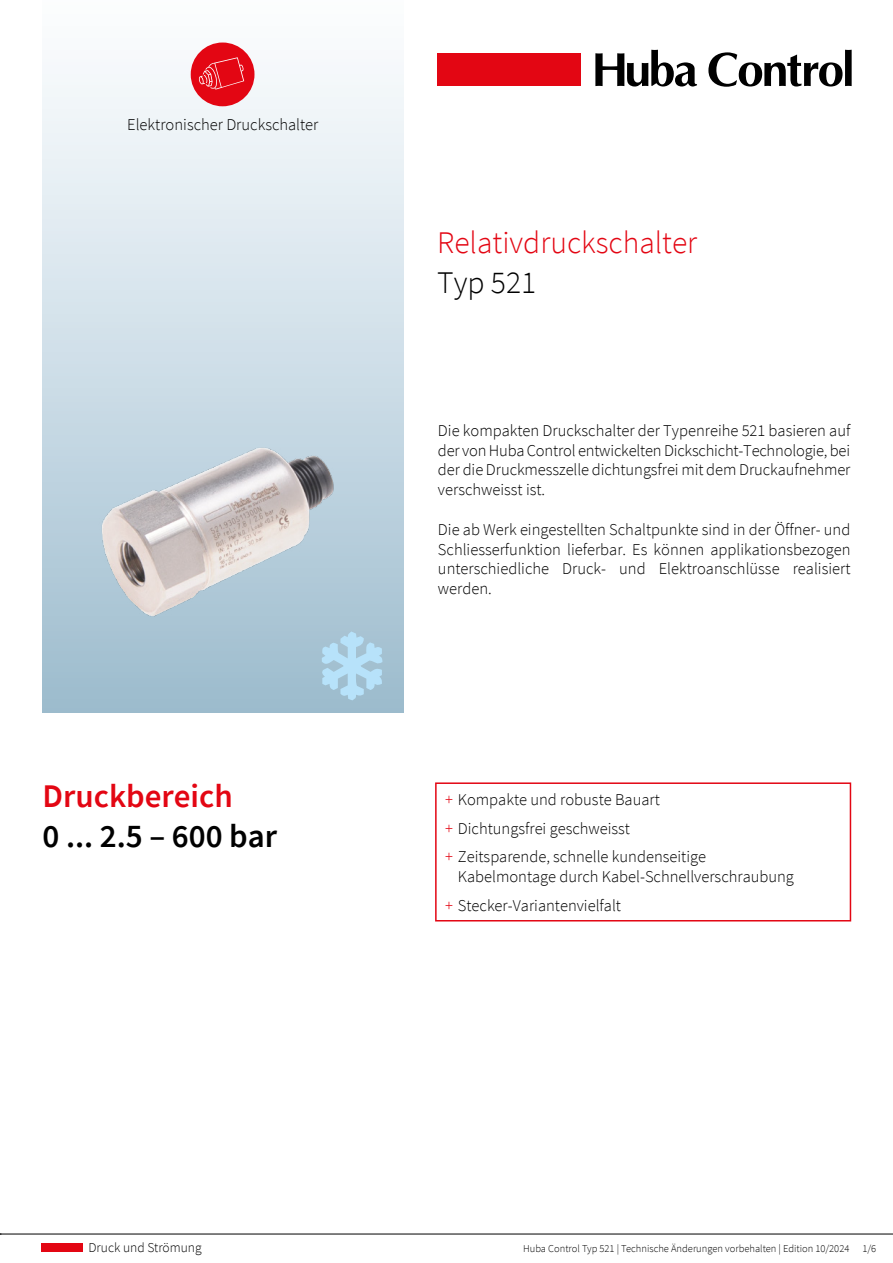
<style>
.page{position:relative;width:893px;height:1263px;background:#fff}
.page>*{position:absolute;margin:0;border:0;box-sizing:border-box;transform-origin:0 0}
.t1{font:600 33px "Source Sans Pro";color:#000}
.t2{font:600 33px "Source Sans Pro";color:#e30613}
.t3{font:300 31.5px "Source Sans Pro";color:#e30613}
.t4{font:300 31.5px "Source Sans Pro";color:#000}
.t5{font:300 16.5px/19.8px "Source Sans Pro";color:#000;text-align:justify}
.t6{font:300 13.5px "Source Sans Pro";color:#000}
.t7{font:300 10.5px "Source Sans Pro";color:#000}
.s1{color:#e30613}
</style>
<div class="page">
<hr style="left:0;top:1234px;width:893px;height:1px;background:#000">
<div style="left:41px;top:1243px;width:42px;height:9px;background:#e30613"></div>
<svg style="left:435px;top:782px;width:417px;height:140px"></svg>
<div style="left:438px;top:53px;width:143px;height:33px;background:#e30613"></div>
<svg style="left:595px;top:50px;width:102px;height:37px"></svg>
<svg style="left:708px;top:50px;width:144px;height:37px"></svg>
<div style="left:43px;top:0;width:360px;height:713px;background:#f0f5f8"></div>
<img style="left:43px;top:218px;width:360px;height:495px">
<div style="left:191px;top:43px;width:63px;height:63px;background:#e30613;border-radius:50%"></div>
<svg style="left:199px;top:57px;width:45px;height:32px"></svg>
<svg style="left:322px;top:631px;width:60px;height:69px;background:#add1e6"></svg>
<p class="t5" style="left:127px;top:115px;width:193px">Elektronischer Druckschalter</p>
<h1 class="t2" style="left:43px;top:774px;width:192px">Druckbereich</h1>
<h1 class="t1" style="left:43px;top:814px;width:236px">0 ... 2.5 – 600 bar</h1>
<h2 class="t3" style="left:437px;top:223px;width:262px">Relativdruckschalter</h2>
<h2 class="t4" style="left:437px;top:263px;width:100px">Typ 521</h2>
<p class="t5" style="left:438px;top:420px;width:414px">Die kompakten Druckschalter der Typenreihe 521 basieren auf der von Huba Control entwickelten Dickschicht-Technologie, bei der die Druckmesszelle dichtungsfrei mit dem Druckaufnehmer verschweisst ist.</p>
<p class="t5" style="left:438px;top:519px;width:414px">Die ab Werk eingestellten Schaltpunkte sind in der Öffner- und Schliesserfunktion lieferbar. Es können applikationsbezogen unterschiedliche Druck- und Elektroanschlüsse realisiert werden.</p>
<p class="t5" style="left:445px;top:785px;width:263px;line-height:28.8px;text-align:left"><span class="s1">+</span> Kompakte und robuste Bauart<br><span class="s1">+</span> Dichtungsfrei geschweisst<br><span class="s1">+</span> Zeitsparende, schnelle kundenseitige</p>
<p class="t5" style="left:445px;top:862px;width:350px;line-height:28.8px;text-indent:13px">Kabelmontage durch Kabel-Schnellverschraubung <span class="s1">+</span> Stecker-Variantenvielfalt</p>
<p class="t6" style="left:88px;top:1239px;width:115px">Druck und Strömung</p>
<p class="t7" style="left:523px;top:1242px;width:355px">Huba Control Typ 521 | Technische Änderungen vorbehalten | Edition 10/2024 1/6</p>
</div>
